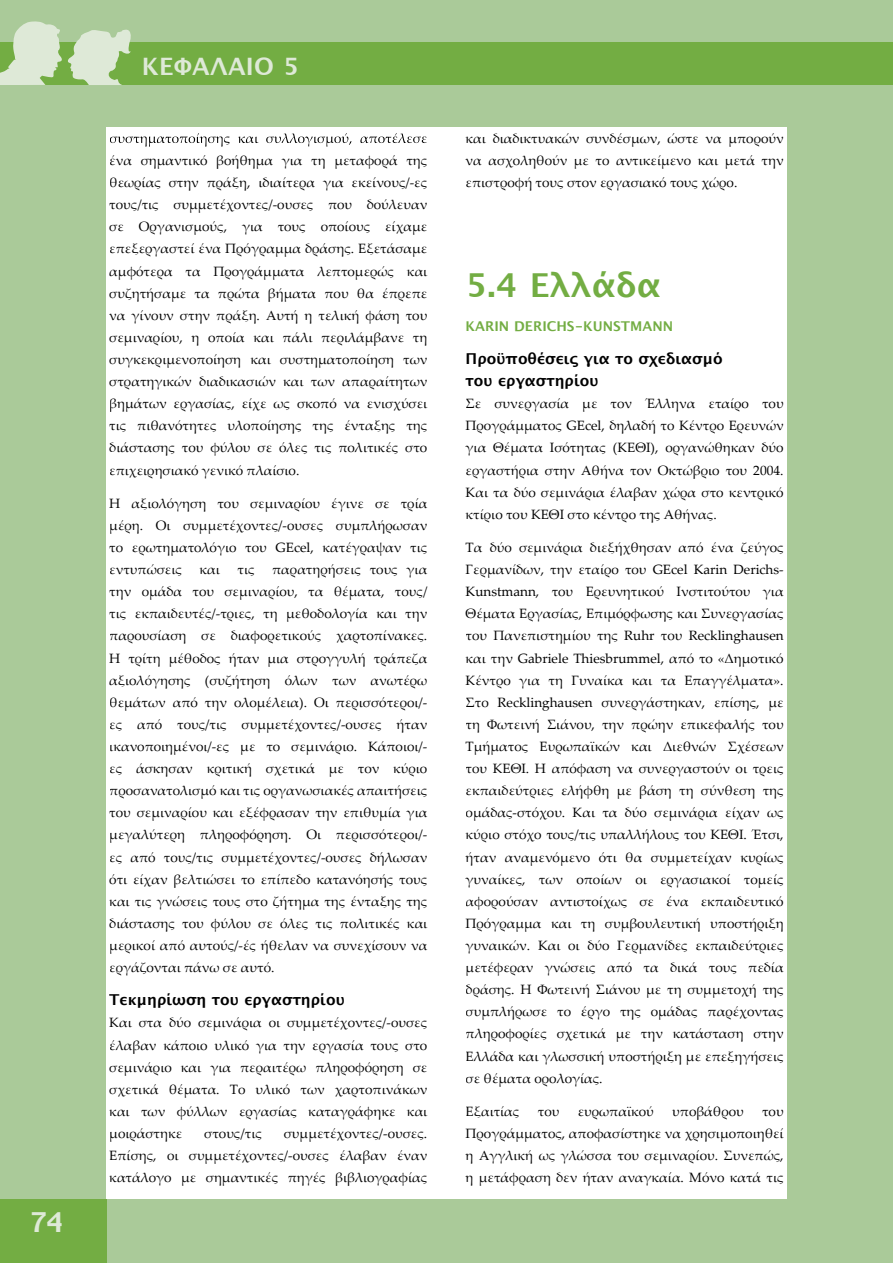
<style>
.page{position:relative;width:893px;height:1263px;background:#aaca99}
.page>*{position:absolute;margin:0;border:0;box-sizing:border-box;transform-origin:0 0}
.t1{font:700 33px "Lucida Grande";letter-spacing:.005em;color:#73ad43}
.t2{font:27px "Charcoal";color:#dee9d7}
.t3{font:700 24px "Lucida Grande";letter-spacing:.01em;color:#dee9d7}
.t4{font:700 15px/22px "Lucida Grande";color:#000}
.t5{font:13.5px/22px "Palatino Linotype";color:#000;text-align:justify}
.t6{font:700 13.5px "Lucida Grande";color:#73ad43}
</style>
<div class="page">
<div style="left:0;top:43px;width:893px;height:42px;background:#73ad43"></div>
<div style="left:0;top:1199px;width:106px;height:64px;background:#73ad43"></div>
<svg style="left:0;top:21px;width:62px;height:64px"></svg>
<svg style="left:68px;top:29px;width:64px;height:56px"></svg>
<div style="left:106px;top:128px;width:681px;height:1070px;background:#fff"></div>
<svg style="left:110px;top:133px;width:317px;height:14px"></svg>
<h2 class="t2" style="left:31px;top:1204px;width:33px">74</h2>
<h3 class="t3" style="left:142px;top:53px;width:159px">ΚΕΦΑΛΑΙΟ 5</h3>
<p class="t5" style="left:109px;top:149px;width:320px">ένα σηµαντικό βοήθηµα για τη µεταφορά της θεωρίας στην πράξη, ιδιαίτερα για εκείνους/-ες τους/τις συµµετέχοντες/-ουσες που δούλευαν σε Οργανισµούς, για τους οποίους είχαµε επεξεργαστεί ένα Πρόγραµµα δράσης. Εξετάσαµε αµφότερα τα Προγράµµατα λεπτοµερώς και συζητήσαµε τα πρώτα βήµατα που θα έπρεπε να γίνουν στην πράξη. Αυτή η τελική φάση του σεµιναρίου, η οποία και πάλι περιλάµβανε τη συγκεκριµενοποίηση και συστηµατοποίηση των στρατηγικών διαδικασιών και των απαραίτητων βηµάτων εργασίας, είχε ως σκοπό να ενισχύσει τις πιθανότητες υλοποίησης της ένταξης της διάστασης του φύλου σε όλες τις πολιτικές στο επιχειρησιακό γενικό πλαίσιο.</p>
<p class="t5" style="left:109px;top:492px;width:320px">Η αξιολόγηση του σεµιναρίου έγινε σε τρία µέρη. Οι συµµετέχοντες/-ουσες συµπλήρωσαν το ερωτηµατολόγιο του GEcel, κατέγραψαν τις εντυπώσεις</p>
<p class="t5" style="left:109px;top:558px;width:320px;text-indent:163px">παρατηρήσεις τους για την οµάδα του σεµιναρίου, τα θέµατα, τους/ τις εκπαιδευτές/-τριες, τη µεθοδολογία και την παρουσίαση σε διαφορετικούς χαρτοπίνακες.<br>Η τρίτη µέθοδος ήταν µια στρογγυλή τράπεζα αξιολόγησης (συζήτηση όλων των ανωτέρω θεµάτων από την ολοµέλεια). Οι περισσότεροι/- ες από τους/τις συµµετέχοντες/-ουσες ήταν ικανοποιηµένοι/-ες µε το σεµινάριο. Κάποιοι/- ες άσκησαν κριτική σχετικά µε τον κύριο προσανατολισµό και τις οργανωσιακές απαιτήσεις του σεµιναρίου και εξέφρασαν την επιθυµία για µεγαλύτερη πληροφόρηση. Οι περισσότεροι/- ες από τους/τις συµµετέχοντες/-ουσες δήλωσαν ότι είχαν βελτιώσει το επίπεδο κατανόησής τους και τις γνώσεις τους στο ζήτηµα της ένταξης της διάστασης του φύλου σε όλες τις πολιτικές και µερικοί από αυτούς/-ές ήθελαν να συνεχίσουν να εργάζονται πάνω σε αυτό.</p>
<p class="t4" style="left:109px;top:989px;width:237px">Τεκμηρίωση του εργαστηρίου</p>
<p class="t5" style="left:109px;top:1011px;width:320px">Και στα δύο σεµινάρια οι συµµετέχοντες/-ουσες έλαβαν κάποιο υλικό για την εργασία τους στο σεµινάριο και για περαιτέρω πληροφόρηση σε σχετικά θέµατα. Το υλικό των χαρτοπινάκων και των φύλλων εργασίας καταγράφηκε και µοιράστηκε</p>
<p class="t5" style="left:200px;top:558px;width:22px">και</p>
<p class="t5" style="left:237px;top:558px;width:19px">τις</p>
<p class="t5" style="left:109px;top:1122px;width:320px;text-indent:175px">συµµετέχοντες/-ουσες.<br>Επίσης, οι συµµετέχοντες/-ουσες έλαβαν έναν κατάλογο µε σηµαντικές πηγές βιβλιογραφίας</p>
<p class="t5" style="left:204px;top:1122px;width:59px">στους/τις</p>
<p class="t5" style="left:466px;top:127px;width:320px">και διαδικτυακών συνδέσµων, ώστε να µπορούν να ασχοληθούν µε το αντικείµενο και µετά την επιστροφή τους στον εργασιακό τους χώρο.</p>
<h1 class="t1" style="left:466px;top:266px;width:197px">5.4 Ελλάδα</h1>
<p class="t6" style="left:466px;top:318px;width:209px">KARIN DERICHS-KUNSTMANN</p>
<p class="t4" style="left:466px;top:348px;width:259px">Προϋποθέσεις για το σχεδιασμό του εργαστηρίου</p>
<p class="t5" style="left:466px;top:392px;width:320px">Σε συνεργασία µε τον Έλληνα εταίρο του Προγράµµατος GEcel, δηλαδή το Κέντρο Ερευνών για Θέµατα Ισότητας (ΚΕΘΙ), οργανώθηκαν δύο εργαστήρια στην Αθήνα τον Οκτώβριο του 2004.<br>Και τα δύο σεµινάρια έλαβαν χώρα στο κεντρικό κτίριο του ΚΕΘΙ στο κέντρο της Αθήνας.</p>
<p class="t5" style="left:466px;top:536px;width:320px">Τα δύο σεµινάρια διεξήχθησαν από ένα ζεύγος Γερµανίδων, την εταίρο του GEcel Karin Derichs-Kunstmann, του Ερευνητικού Ινστιτούτου για Θέµατα Εργασίας, Επιµόρφωσης και Συνεργασίας του Πανεπιστηµίου της Ruhr του Recklinghausen και την Gabriele Thiesbrummel, από το «Δηµοτικό Κέντρο για τη Γυναίκα και τα Επαγγέλµατα».<br>Στο Recklinghausen συνεργάστηκαν, επίσης, µε τη Φωτεινή Σιάνου, την πρώην επικεφαλής του Τµήµατος Ευρωπαϊκών και Διεθνών Σχέσεων του ΚΕΘΙ. Η απόφαση να συνεργαστούν οι τρεις εκπαιδεύτριες ελήφθη µε βάση τη σύνθεση της οµάδας-στόχου. Και τα δύο σεµινάρια είχαν ως κύριο στόχο τους/τις υπαλλήλους του ΚΕΘΙ. Έτσι, ήταν αναµενόµενο ότι θα συµµετείχαν κυρίως γυναίκες, των οποίων οι εργασιακοί τοµείς αφορούσαν αντιστοίχως σε ένα εκπαιδευτικό Πρόγραµµα και τη συµβουλευτική υποστήριξη γυναικών. Και οι δύο Γερµανίδες εκπαιδεύτριες µετέφεραν γνώσεις από τα δικά τους πεδία δράσης. Η Φωτεινή Σιάνου µε τη συµµετοχή της συµπλήρωσε το έργο της οµάδας παρέχοντας πληροφορίες σχετικά µε την κατάσταση στην Ελλάδα και γλωσσική υποστήριξη µε επεξηγήσεις σε θέµατα ορολογίας.</p>
<p class="t5" style="left:466px;top:1100px;width:55px">Εξαιτίας</p>
<p class="t5" style="left:538px;top:1100px;width:23px">του</p>
<p class="t5" style="left:578px;top:1100px;width:78px">ευρωπαϊκού</p>
<p class="t5" style="left:672px;top:1100px;width:73px">υποβάθρου</p>
<p class="t5" style="left:466px;top:1100px;width:320px;text-indent:296px">του Προγράµµατος, αποφασίστηκε να χρησιµοποιηθεί η Αγγλική ως γλώσσα του σεµιναρίου. Συνεπώς, η µετάφραση δεν ήταν αναγκαία. Μόνο κατά τις</p>
</div>
